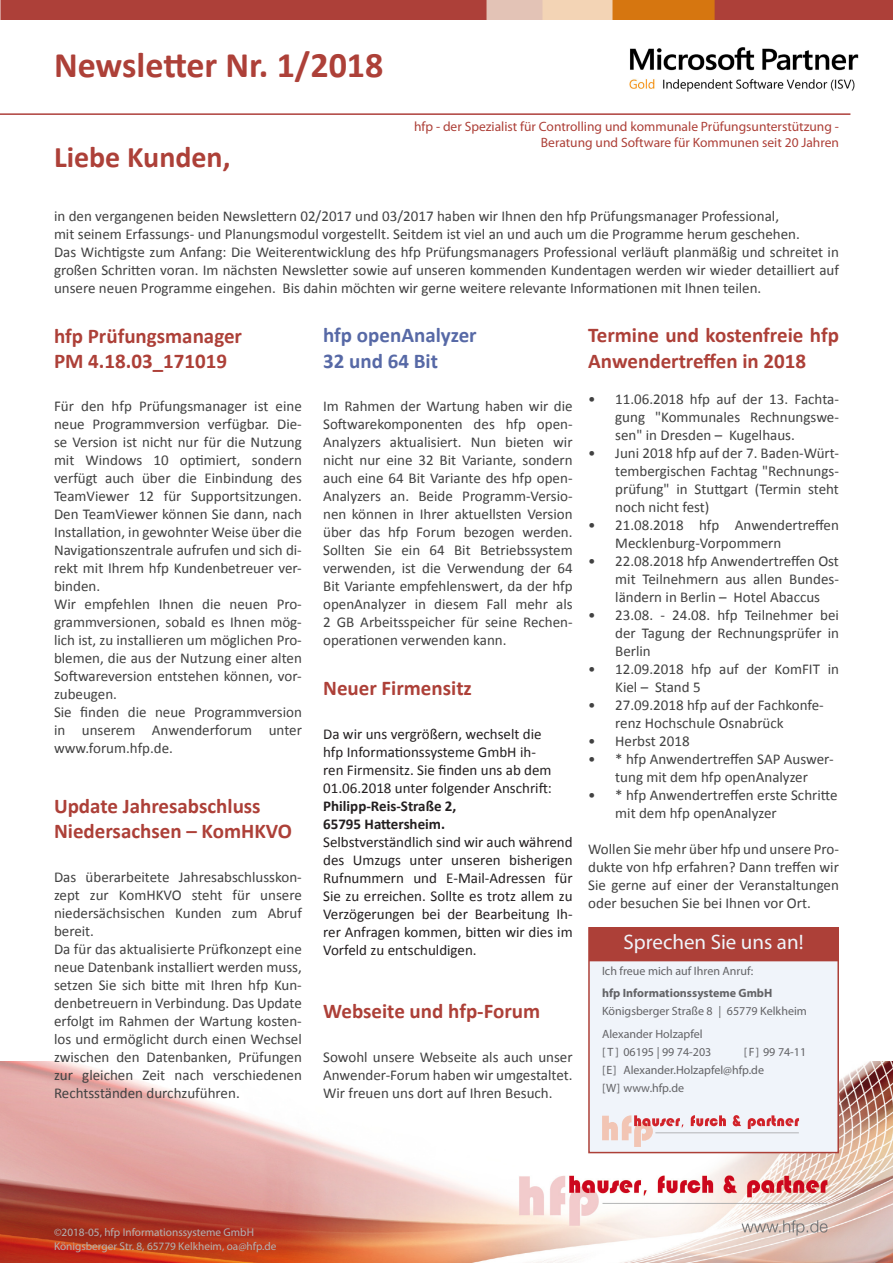
<style>
.page{position:relative;width:893px;height:1263px;background:#fff}
.page>*{position:absolute;margin:0;border:0;box-sizing:border-box;transform-origin:0 0}
.t1{font:700 36px "Calibri";color:#ad4038}
.t2{font:700 30px "Calibri";color:#ad4038}
.t3{font:700 21px/25.2px "Calibri";color:#ad4038}
.t4{font:700 21px "Calibri";color:#5769a6}
.Überschriift_Kasten{font:21px "Myriad Pro";color:#f0f4fa}
.t5{font:15px/18px "Calibri";color:#414141;text-align:justify}
.t6{font:15px/18px "Calibri";color:#231f20}
.t7{font:13.5px "Myriad Pro";color:#ad4038}
.Fließtext{font:12px/18px "Myriad Pro";color:#636366}
.t8{font:11.25px "Myriad Pro";color:#b4b4b4}
.s1{font-weight:700}
</style>
<div class="page">
<img style="left:629px;top:47px;width:230px;height:45px">
<hr style="left:0;top:113px;width:850px;height:2px;background:#ae403b">
<img style="left:0;top:1061px;width:892px;height:202px">
<div style="left:588px;top:927px;width:251px;height:226px;background:#f0f4fa;border:2px solid #ad4038"></div>
<div style="left:589px;top:927px;width:250px;height:34px;background:#ad4038"></div>
<svg style="left:602px;top:1115px;width:197px;height:32px"></svg>
<img style="left:1px;top:0;width:891px;height:20px">
<p class="t1" style="left:54px;top:42px;width:331px">Newsletter Nr. 1/2018</p>
<p class="t7" style="left:414px;top:118px;width:426px">hfp - der Spezialist für Controlling und kommunale Prüfungsunterstützung -</p>
<p class="t7" style="left:541px;top:134px;width:300px">Beratung und Software für Kommunen seit 20 Jahren</p>
<p class="t2" style="left:54px;top:138px;width:178px">Liebe Kunden,</p>
<p class="t5" style="left:54px;top:207px;width:727px">in den vergangenen beiden Newslettern 02/2017 und 03/2017 haben wir Ihnen den hfp Prüfungsmanager Professional,</p>
<p class="t5" style="left:54px;top:225px;width:747px">mit seinem Erfassungs- und Planungsmodul vorgestellt. Seitdem ist viel an und auch um die Programme herum geschehen.</p>
<p class="t5" style="left:54px;top:243px;width:786px">Das Wichtigste zum Anfang: Die Weiterentwicklung des hfp Prüfungsmanagers Professional verläuft planmäßig und schreitet in großen Schritten voran. Im nächsten Newsletter sowie auf unseren kommenden Kundentagen werden wir wieder detailliert auf unsere neuen Programme eingehen. Bis dahin möchten wir gerne weitere relevante Informationen mit Ihnen teilen.</p>
<p class="t4" style="left:323px;top:322px;width:155px">hfp openAnalyzer</p>
<p class="t4" style="left:323px;top:347px;width:116px">32 und 64 Bit</p>
<p class="t5" style="left:323px;top:397px;width:251px">Im Rahmen der Wartung haben wir die Softwarekomponenten des hfp open-Analyzers aktualisiert. Nun bieten wir nicht nur eine 32 Bit Variante, sondern auch eine 64 Bit Variante des hfp open-Analyzers an. Beide Programm-Versio&shy;nen können in Ihrer aktuellsten Version über das hfp Forum bezogen werden.<br>Sollten Sie ein 64 Bit Betriebssystem verwenden, ist die Verwendung der 64<br>Bit Variante empfehlenswert, da der hfp openAnalyzer in diesem Fall mehr als 2 GB Arbeitsspeicher für seine Rechen&shy;operationen verwenden kann.</p>
<p class="t3" style="left:588px;top:323px;width:252px">Termine und kostenfreie hfp<br>Anwendertreffen in 2018</p>
<p class="t5" style="left:615px;top:390px;width:225px;text-indent:-27px">• 11.06.2018 hfp auf der 13. Fachta&shy;gung "Kommunales Rechnungswe&shy;sen" in Dresden – Kugelhaus.</p>
<p class="t5" style="left:615px;top:444px;width:225px;text-indent:-27px">• Juni 2018 hfp auf der 7. Baden-Würt&shy;tembergischen Fachtag "Rechnungs&shy;prüfung" in Stuttgart (Termin steht noch nicht fest)</p>
<p class="t5" style="left:615px;top:516px;width:225px;text-indent:-27px">• 21.08.2018 hfp Anwendertreffen<br>Mecklenburg-Vorpommern</p>
<p class="t5" style="left:615px;top:552px;width:225px;text-indent:-27px">• 22.08.2018 hfp Anwendertreffen Ost mit Teilnehmern aus allen Bundes&shy;ländern in Berlin – Hotel Abaccus</p>
<p class="t5" style="left:615px;top:606px;width:225px;text-indent:-27px">• 23.08. - 24.08. hfp Teilnehmer bei der Tagung der Rechnungsprüfer in Berlin</p>
<p class="t5" style="left:615px;top:660px;width:225px;text-indent:-27px">• 12.09.2018 hfp auf der KomFIT in<br>Kiel – Stand 5</p>
<p class="t5" style="left:615px;top:696px;width:210px;text-indent:-27px">• 27.09.2018 hfp auf der Fachkonfe&shy;renz Hochschule Osnabrück</p>
<p class="t5" style="left:588px;top:732px;width:103px">• Herbst 2018</p>
<p class="t5" style="left:588px;top:750px;width:247px;text-align:center">• * hfp Anwendertreffen SAP Auswer&shy;tung mit dem hfp openAnalyzer</p>
<p class="t5" style="left:615px;top:786px;width:224px;text-indent:-27px">• * hfp Anwendertreffen erste Schritte mit dem hfp openAnalyzer</p>
<p class="t5" style="left:588px;top:840px;width:252px">Wollen Sie mehr über hfp und unsere Pro&shy;dukte von hfp erfahren? Dann treffen wir Sie gerne auf einer der Veranstaltungen oder besuchen Sie bei Ihnen vor Ort.</p>
<p class="t3" style="left:54px;top:323px;width:190px">hfp Prüfungsmanager</p>
<p class="t3" style="left:54px;top:348px;width:175px">PM 4.18.03_171019</p>
<p class="t5" style="left:54px;top:397px;width:249px">Für den hfp Prüfungsmanager ist eine neue Programmversion verfügbar. Die&shy;se Version ist nicht nur für die Nutzung mit Windows 10 optimiert, sondern verfügt auch über die Einbindung des TeamViewer 12 für Supportsitzungen.<br>Den TeamViewer können Sie dann, nach Installation, in gewohnter Weise über die Navigationszentrale aufrufen und sich di&shy;rekt mit Ihrem hfp Kundenbetreuer ver&shy;binden.</p>
<p class="t5" style="left:54px;top:595px;width:249px">Wir empfehlen Ihnen die neuen Pro&shy;grammversionen, sobald es Ihnen mög&shy;lich ist, zu installieren um möglichen Pro&shy;blemen, die aus der Nutzung einer alten Softwareversion entstehen können, vor&shy;zubeugen.</p>
<p class="t5" style="left:54px;top:703px;width:249px">Sie finden die neue Programmversion in unserem Anwenderforum unter www.forum.hfp.de.</p>
<p class="t3" style="left:323px;top:676px;width:150px">Neuer Firmensitz</p>
<p class="t6" style="left:323px;top:725px;width:230px">Da wir uns vergrößern, wechselt die hfp Informationssysteme GmbH ih&shy;ren Firmensitz. Sie finden uns ab dem<br>01.06.2018 unter folgender Anschrift:<br><span class="s1">Philipp-Reis-Straße 2,<br>65795 Hattersheim.</span></p>
<p class="t6" style="left:323px;top:833px;width:251px;text-align:justify">Selbstverständlich sind wir auch während des Umzugs unter unseren bisherigen Rufnummern und E-Mail-Adressen für Sie zu erreichen. Sollte es trotz allem zu Verzögerungen bei der Bearbeitung Ih&shy;rer Anfragen kommen, bitten wir dies im Vorfeld zu entschuldigen.</p>
<p class="t3" style="left:54px;top:793px;width:208px">Update Jahresabschluss</p>
<p class="t3" style="left:54px;top:819px;width:240px">Niedersachsen – KomHKVO</p>
<p class="t5" style="left:54px;top:867px;width:249px">Das überarbeitete Jahresabschlusskon&shy;zept zur KomHKVO steht für unsere niedersächsischen Kunden zum Abruf bereit.</p>
<p class="t5" style="left:54px;top:939px;width:249px">Da für das aktualisierte Prüfkonzept eine neue Datenbank installiert werden muss, setzen Sie sich bitte mit Ihren hfp Kun&shy;denbetreuern in Verbindung. Das Update erfolgt im Rahmen der Wartung kosten&shy;los und ermöglicht durch einen Wechsel zwischen den Datenbanken, Prüfungen zur gleichen Zeit nach verschiedenen Rechtsständen durchzuführen.</p>
<p class="Überschriift_Kasten" style="left:623px;top:929px;width:182px">Sprechen Sie uns an!</p>
<p class="Fließtext" style="left:602px;top:962px;width:153px">Ich freue mich auf Ihren Anruf:</p>
<p class="Fließtext" style="left:602px;top:984px;width:206px"><span class="s1">hfp Informationssysteme GmbH<br></span>Königsberger Straße 8 | 65779 Kelkheim</p>
<p class="Fließtext" style="left:602px;top:1024px;width:111px">Alexander Holzapfel<br>[ T ] 06195 | 99 74-203</p>
<p class="t3" style="left:323px;top:999px;width:219px">Webseite und hfp-Forum</p>
<p class="t5" style="left:323px;top:1048px;width:251px">Sowohl unsere Webseite als auch unser Anwender-Forum haben wir umgestaltet.<br>Wir freuen uns dort auf Ihren Besuch.</p>
<p class="Fließtext" style="left:602px;top:1042px;width:206px;text-indent:142px">[ F ] 99 74-11 [E] Alexander.Holzapfel@hfp.de<br>[W] www.hfp.de</p>
<p class="t8" style="left:54px;top:1225px;width:202px">©2018-05, hfp Informationssysteme GmbH</p>
<p class="t8" style="left:54px;top:1239px;width:224px">Königsberger Str. 8, 65779 Kelkheim, oa@hfp.de</p>
</div>
